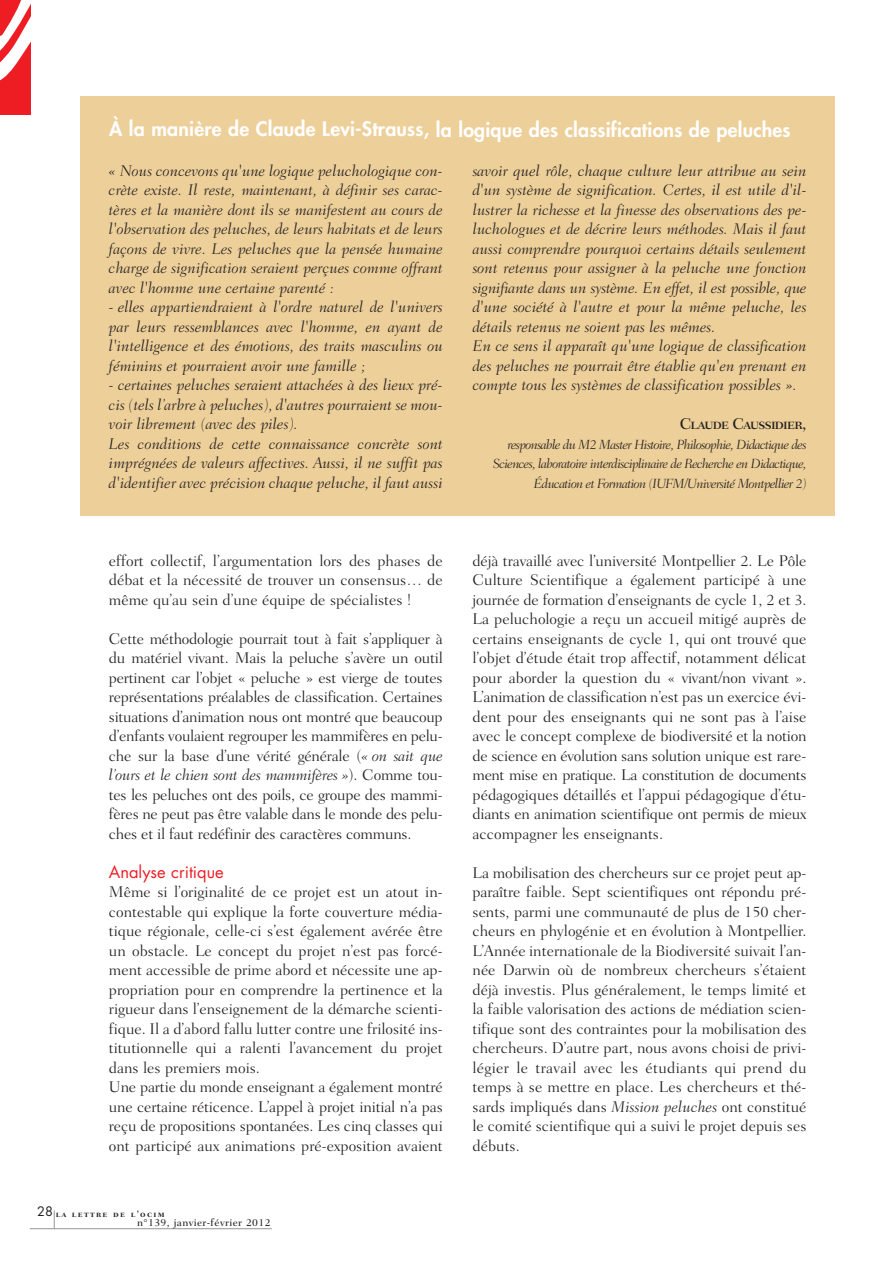
<style>
.page{position:relative;width:893px;height:1263px;background:#fff}
.page>*{position:absolute;margin:0;border:0;box-sizing:border-box;transform-origin:0 0}
.t1{font:800 19.5px "Futura";letter-spacing:.01em;color:#fff}
.t2{font:16.5px "Futura";color:#ee1d23}
.t3{font:300 15.75px/19.5px "Fairfield LH";color:#231f20;text-align:justify}
.t4{font:italic 300 15.75px/19.5px "Fairfield LH";color:#231f20;text-align:justify}
.t5{font:15.75px "Fairfield LH Medium SC";letter-spacing:-.05em;color:#231f20}
.t6{font:italic 300 13.5px/19.5px "Fairfield LH";letter-spacing:-.05em;color:#231f20;text-align:right}
.t7{font:500 10.5px "Fairfield LH";letter-spacing:.04em;color:#231f20}
.t8{font:9px "Fairfield LH Bold SC";letter-spacing:.15em;color:#231f20}
.s1{font-style:italic}
.s2{font-family:"Futura";font-size:12.75px}
</style>
<div class="page">
<svg style="left:54px;top:1210px;width:1px;height:18px"></svg>
<hr style="left:30px;top:1228px;width:242px;height:1px;background:#939598">
<svg style="left:0;top:0;width:30px;height:114px"></svg>
<div style="left:80px;top:96px;width:755px;height:420px;background:#edcf99"></div>
<p class="t1" style="left:109px;top:120px;width:683px">À la manière de Claude Levi-Strauss, la logique des classifications de peluches</p>
<p class="t4" style="left:109px;top:162px;width:335px">« Nous concevons qu'une logique peluchologique con&shy;crète existe. Il reste, maintenant, à définir ses carac&shy;tères et la manière dont ils se manifestent au cours de l'observation des peluches, de leurs habitats et de leurs façons de vivre. Les peluches que la pensée humaine charge de signification seraient perçues comme offrant avec l'homme une certaine parenté :</p>
<p class="t4" style="left:109px;top:298px;width:335px">- elles appartiendraient à l'ordre naturel de l'univers par leurs ressemblances avec l'homme, en ayant de l'intelligence et des émotions, des traits masculins ou féminins et pourraient avoir une famille ;</p>
<p class="t4" style="left:109px;top:376px;width:335px;text-align:left">- certaines peluches seraient attachées à des lieux pré&shy;cis (tels l’arbre à peluches), d'autres pourraient se mou&shy;voir librement (avec des piles).<br>Les conditions de cette connaissance concrète sont imprégnées de valeurs affectives. Aussi, il ne suffit pas d'identifier avec précision chaque peluche, il faut aussi</p>
<p class="t4" style="left:473px;top:162px;width:335px;text-align:left">savoir quel rôle, chaque culture leur attribue au sein d'un système de signification. Certes, il est utile d'il&shy;lustrer la richesse et la finesse des observations des pe&shy;luchologues et de décrire leurs méthodes. Mais il faut aussi comprendre pourquoi certains détails seulement sont retenus pour assigner à la peluche une fonction signifiante dans un système. En effet, il est possible, que d'une société à l'autre et pour la même peluche, les détails retenus ne soient pas les mêmes.<br>En ce sens il apparaît qu'une logique de classification des peluches ne pourrait être établie qu'en prenant en compte tous les systèmes de classification possibles ».</p>
<p class="t5" style="left:680px;top:417px;width:128px">Claude Caussidier,</p>
<p class="t6" style="left:493px;top:435px;width:315px">responsable du M2 Master Histoire, Philosophie, Didactique des<br>Sciences, laboratoire interdisciplinaire de Recherche en Didactique,<br>Éducation et Formation (IUFM/Université Montpellier 2)</p>
<p class="t3" style="left:109px;top:552px;width:335px">effort collectif, l’argumentation lors des phases de débat et la nécessité de trouver un consensus… de même qu’au sein d’une équipe de spécialistes !</p>
<p class="t3" style="left:109px;top:630px;width:335px">Cette méthodologie pourrait tout à fait s’appliquer à du matériel vivant. Mais la peluche s’avère un outil pertinent car l’objet « peluche » est vierge de toutes représentations préalables de classification. Certaines situations d’animation nous ont montré que beaucoup d’enfants voulaient regrouper les mammifères en pelu&shy;che sur la base d’une vérité générale (<span class="s1">« on sait que l’ours et le chien sont des mammifères »</span>). Comme tou&shy;tes les peluches ont des poils, ce groupe des mammi&shy;fères ne peut pas être valable dans le monde des pelu&shy;ches et il faut redéfinir des caractères communs.</p>
<p class="t2" style="left:109px;top:864px;width:116px">Analyse critique</p>
<p class="t3" style="left:109px;top:883px;width:335px;text-align:left">Même si l’originalité de ce projet est un atout in&shy;contestable qui explique la forte couverture média&shy;tique régionale, celle-ci s’est également avérée être un obstacle. Le concept du projet n’est pas forcé&shy;ment accessible de prime abord et nécessite une ap&shy;propriation pour en comprendre la pertinence et la rigueur dans l’enseignement de la démarche scienti&shy;fique. Il a d’abord fallu lutter contre une frilosité ins&shy;titutionnelle qui a ralenti l’avancement du projet dans les premiers mois.<br>Une partie du monde enseignant a également montré une certaine réticence. L’appel à projet initial n’a pas reçu de propositions spontanées. Les cinq classes qui ont participé aux animations pré-exposition avaient</p>
<p class="t8" style="left:37px;top:1210px;width:129px"><span class="s2">28</span> la lettre de l’ocim</p>
<p class="t7" style="left:137px;top:1218px;width:135px">n°139, janvier-février 2012</p>
<p class="t3" style="left:473px;top:552px;width:335px">déjà travaillé avec l’université Montpellier 2. Le Pôle Culture Scientifique a également participé à une journée de formation d’enseignants de cycle 1, 2 et 3.<br>La peluchologie a reçu un accueil mitigé auprès de certains enseignants de cycle 1, qui ont trouvé que l’objet d’étude était trop affectif, notamment délicat pour aborder la question du « vivant/non vivant ».<br>L’animation de classification n’est pas un exercice évi&shy;dent pour des enseignants qui ne sont pas à l’aise avec le concept complexe de biodiversité et la notion de science en évolution sans solution unique est rare&shy;ment mise en pratique. La constitution de documents pédagogiques détaillés et l’appui pédagogique d’étu&shy;diants en animation scientifique ont permis de mieux accompagner les enseignants.</p>
<p class="t3" style="left:473px;top:864px;width:335px">La mobilisation des chercheurs sur ce projet peut ap&shy;paraître faible. Sept scientifiques ont répondu pré&shy;sents, parmi une communauté de plus de 150 cher&shy;cheurs en phylogénie et en évolution à Montpellier.<br>L’Année internationale de la Biodiversité suivait l’an&shy;née Darwin où de nombreux chercheurs s’étaient déjà investis. Plus généralement, le temps limité et la faible valorisation des actions de médiation scien&shy;tifique sont des contraintes pour la mobilisation des chercheurs. D’autre part, nous avons choisi de privi&shy;légier le travail avec les étudiants qui prend du temps à se mettre en place. Les chercheurs et thé&shy;sards impliqués dans <span class="s1">Mission peluches</span> ont constitué le comité scientifique qui a suivi le projet depuis ses débuts.</p>
</div>
